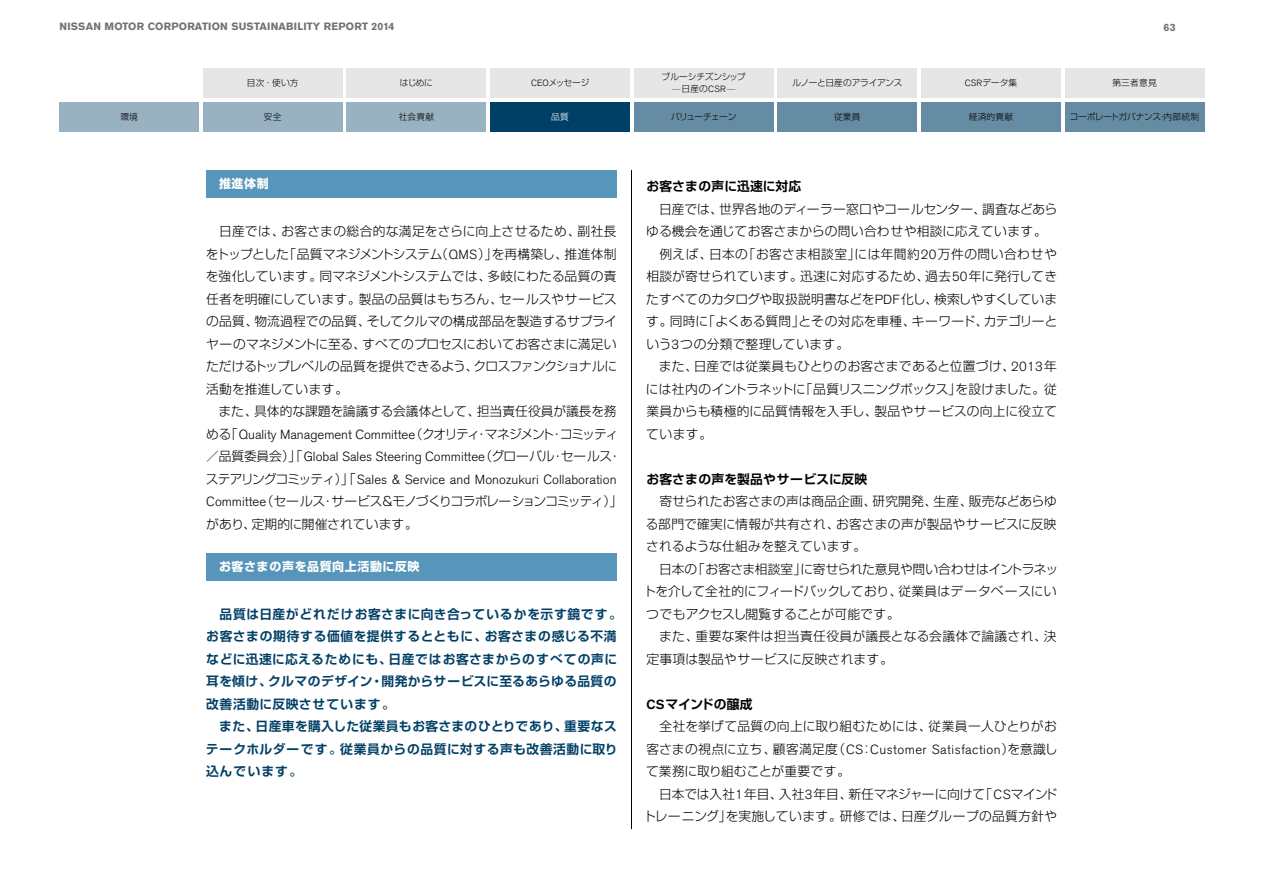
<style>
.page{position:relative;width:1263px;height:893px;background:#fff}
.page>*{position:absolute;margin:0;border:0;box-sizing:border-box;transform-origin:0 0}
.t1{font:300 13.2px/22.5px "Nissan AG";color:#000}
.t2{font:300 12.75px/22.5px "Shin Go Pr 5";letter-spacing:.005em;color:#000}
.t3{font:700 12.75px/22.5px "Shin Go Pr 5 De";letter-spacing:.04em;color:#003f66}
.t4{font:300 12.75px/22.5px "Shin Go Pr 5";letter-spacing:-.035em;color:#000}
.t5{font:700 12.75px "Shin Go Pr 5 De";letter-spacing:.02em;color:#000}
.t6{font:700 12.75px "Shin Go Pr 5 De";color:#000}
.t7{font:700 12px "Shin Go Pr 5";letter-spacing:.05em;color:#fff}
.t8{font:700 10.5px "Nissan AG";letter-spacing:.02em;color:#727171}
.t9{font:300 8.7px/12px "Shin Go Pr 5";letter-spacing:-.005em;color:#000;text-align:center}
.t10{font:300 8.7px "Shin Go Pr 5";letter-spacing:-.025em;color:#000}
.t11{font:300 8.7px "Shin Go Pr 5";letter-spacing:-.035em;color:#000}
.t12{font:300 8.7px "Shin Go Pr 5";letter-spacing:-.075em;color:#000}
.t13{font:300 8.7px "Shin Go Pr 5";color:#fff}
.s1{font-family:"Nissan AG";font-size:9px}
.s2{font-family:"Nissan AG";font-size:13.2px}
.s3{font-family:"Shin Go Pr 5";font-size:12.75px}
.s4{font-family:"Nissan AG";font-weight:500;font-size:13.2px}
</style>
<div class="page">
<hr style="left:631px;top:170px;width:1px;height:659px;background:#000">
<div style="left:206px;top:170px;width:411px;height:28px;background:#5795bb"></div>
<div style="left:206px;top:553px;width:411px;height:27px;background:#5795bb"></div>
<div style="left:490px;top:102px;width:140px;height:30px;background:#003f66"></div>
<div style="left:921px;top:102px;width:139px;height:30px;background:#668ca3"></div>
<div style="left:921px;top:68px;width:139px;height:30px;background:#e6e6e6"></div>
<div style="left:1065px;top:68px;width:139px;height:30px;background:#e6e6e6"></div>
<div style="left:490px;top:68px;width:140px;height:30px;background:#e6e6e6"></div>
<div style="left:347px;top:68px;width:139px;height:30px;background:#e6e6e6"></div>
<div style="left:203px;top:102px;width:139px;height:30px;background:#99b2c2"></div>
<div style="left:347px;top:102px;width:139px;height:30px;background:#99b2c2"></div>
<div style="left:634px;top:102px;width:139px;height:30px;background:#668ca3"></div>
<div style="left:778px;top:102px;width:139px;height:30px;background:#668ca3"></div>
<div style="left:1065px;top:102px;width:139px;height:30px;background:#668ca3"></div>
<div style="left:634px;top:68px;width:139px;height:30px;background:#e6e6e6"></div>
<div style="left:60px;top:102px;width:139px;height:30px;background:#99b2c2"></div>
<div style="left:778px;top:68px;width:139px;height:30px;background:#e6e6e6"></div>
<div style="left:203px;top:68px;width:139px;height:30px;background:#e6e6e6"></div>
<p class="t8" style="left:60px;top:20px;width:336px">NISSAN MOTOR CORPORATION SUSTAINABILITY REPORT 2014</p>
<p class="t8" style="left:1164px;top:21px;width:13px">63</p>
<p class="t9" style="left:120px;top:110px;width:19px">環境</p>
<p class="t9" style="left:662px;top:70px;width:85px">ブルーシチズンシップ<sup>–</sup>日産の<span class="s1">CSR</span><sup>–</sup></p>
<p class="t9" style="left:400px;top:76px;width:35px">はじめに</p>
<p class="t9" style="left:531px;top:76px;width:60px"><span class="s1">CEO</span>メッセージ</p>
<p class="t9" style="left:965px;top:76px;width:54px"><span class="s1">CSR</span>データ集</p>
<p class="t9" style="left:1112px;top:76px;width:46px">第三者意見</p>
<p class="t9" style="left:247px;top:76px;width:53px">目次・使い方</p>
<p class="t11" style="left:792px;top:76px;width:112px">ルノーと日産のアライアンス</p>
<p class="t9" style="left:264px;top:110px;width:19px">安全</p>
<p class="t9" style="left:399px;top:110px;width:37px">社会貢献</p>
<p class="t12" style="left:671px;top:110px;width:67px">バリューチェーン</p>
<p class="t9" style="left:834px;top:110px;width:28px">従業員</p>
<p class="t10" style="left:1069px;top:110px;width:131px">コーポレートガバナンス・内部統制</p>
<p class="t13" style="left:551px;top:110px;width:19px">品質</p>
<p class="t9" style="left:969px;top:110px;width:46px">経済的貢献</p>
<p class="t7" style="left:219px;top:174px;width:51px">推進体制</p>
<p class="t2" style="left:206px;top:219px;width:413px">　日産では、お客さまの総合的な満足をさらに向上させるため、副社長をトップとした「品質マネジメントシステム（<span class="s2">QMS</span>）」を再構築し、推進体制を強化しています。同マネジメントシステムでは、多岐にわたる品質の責任者を明確にしています。製品の品質はもちろん、セールスやサービスの品質、物流過程での品質、そしてクルマの構成部品を製造するサプライヤーのマネジメントに至る、すべてのプロセスにおいてお客さまに満足いただけるトップレベルの品質を提供できるよう、クロスファンクショナルに活動を推進しています。<br>　また、具体的な課題を論議する会議体として、担当責任役員が議長を務</p>
<p class="t1" style="left:206px;top:423px;width:417px"><span class="s3">める「</span>Quality Management Committee<span class="s3">（クオリティ・マネジメント・コミッティ／品質委員会）」「</span>Global Sales Steering Committee<span class="s3">（グローバル・セールス・ステアリングコミッティ）」「</span>Sales &amp; Service and Monozukuri Collaboration</p>
<p class="t4" style="left:206px;top:489px;width:418px"><span class="s2">Committee</span>（セールス・サービス＆モノづくりコラボレーションコミッティ）」があり、定期的に開催されています。</p>
<p class="t7" style="left:219px;top:557px;width:202px">お客さまの声を品質向上活動に反映</p>
<p class="t3" style="left:206px;top:601px;width:417px">　品質は日産がどれだけお客さまに向き合っているかを示す鏡です。お客さまの期待する価値を提供するとともに、お客さまの感じる不満などに迅速に応えるためにも、日産ではお客さまからのすべての声に耳を傾け、クルマのデザイン・開発からサービスに至るあらゆる品質の改善活動に反映させています。<br>　また、日産車を購入した従業員もお客さまのひとりであり、重要なステークホルダーです。従業員からの品質に対する声も改善活動に取り込んでいます。</p>
<p class="t5" style="left:646px;top:176px;width:156px">お客さまの声に迅速に対応</p>
<p class="t2" style="left:646px;top:196px;width:413px">　日産では、世界各地のディーラー窓口やコールセンター、調査などあらゆる機会を通じてお客さまからの問い合わせや相談に応えています。　例えば、日本の「お客さま相談室」には年間約<span class="s2">20</span>万件の問い合わせや相談が寄せられています。迅速に対応するため、過去<span class="s2">50</span>年に発行してきたすべてのカタログや取扱説明書などを<span class="s2">PDF</span>化し、検索しやすくしています。同時に「よくある質問」とその対応を車種、キーワード、カテゴリーという<span class="s2">3</span>つの分類で整理しています。<br>　また、日産では従業員もひとりのお客さまであると位置づけ、<span class="s2">2013</span>年には社内のイントラネットに「品質リスニングボックス」を設けました。従業員からも積極的に品質情報を入手し、製品やサービスの向上に役立てています。</p>
<p class="t5" style="left:646px;top:468px;width:222px">お客さまの声を製品やサービスに反映</p>
<p class="t2" style="left:643px;top:489px;width:416px">　寄せられたお客さまの声は商品企画、研究開発、生産、販売などあらゆる部門で確実に情報が共有され、お客さまの声が製品やサービスに反映されるような仕組みを整えています。<br>　日本の「お客さま相談室」に寄せられた意見や問い合わせはイントラネットを介して全社的にフィードバックしており、従業員はデータベースにいつでもアクセスし閲覧することが可能です。<br>　また、重要な案件は担当責任役員が議長となる会議体で論議され、決定事項は製品やサービスに反映されます。</p>
<p class="t6" style="left:646px;top:693px;width:108px"><span class="s4">CS</span>マインドの醸成</p>
<p class="t2" style="left:643px;top:714px;width:416px">　全社を挙げて品質の向上に取り組むためには、従業員一人ひとりがお客さまの視点に立ち、顧客満足度（<span class="s2">CS</span>：<span class="s2">Customer Satisfaction</span>）を意識して業務に取り組むことが重要です。<br>　日本では入社<span class="s2">1</span>年目、入社<span class="s2">3</span>年目、新任マネジャーに向けて「<span class="s2">CS</span>マインドトレーニング」を実施しています。研修では、日産グループの品質方針や</p>
</div>
